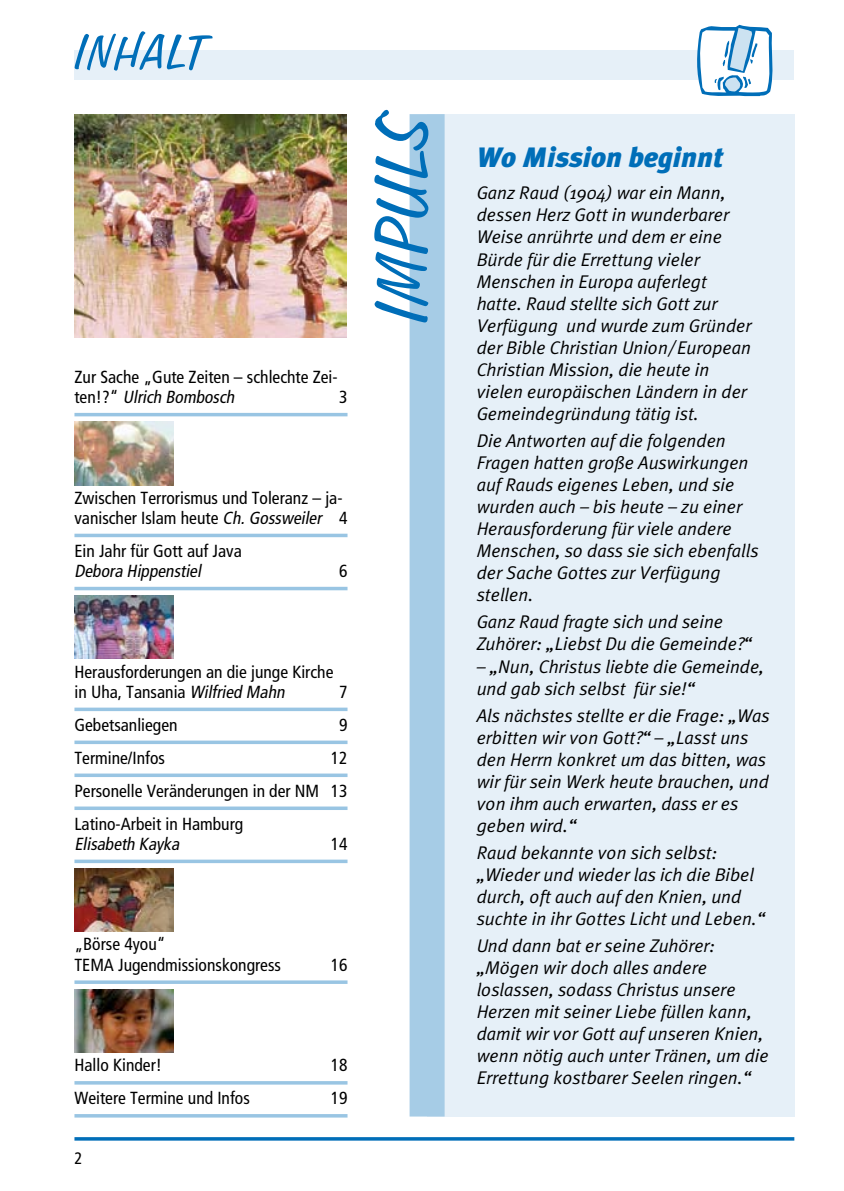
<style>
.page{position:relative;width:844px;height:1191px;background:#fff}
.page>*{position:absolute;margin:0;border:0;box-sizing:border-box;transform-origin:0 0}
.t1{font:84px "Freehand 575 BT Regular B";color:#006eb8}
.t2{font:56px "Freehand 575 BT Regular B";letter-spacing:-.005em;color:#006eb8}
.t3{font:italic 900 28px "Meta Pl";color:#006eb8}
.t4{font:italic 18.38px/22.1px "Meta Pl";color:#000}
.t5{font:condensed 17.5px/20.1px "Frutiger Cd";color:#000}
.t6{font:italic condensed 17.5px "Frutiger Cd";color:#000}
.s1{font-style:italic}
</style>
<div class="page">
<div style="left:74px;top:50px;width:720px;height:29px;background:#e6f0f8"></div>
<hr style="left:74px;top:1137px;width:720px;height:3px;background:#006eb8">
<hr style="left:74px;top:413px;width:273px;height:3px;background:#99c5e3">
<hr style="left:74px;top:534px;width:273px;height:3px;background:#99c5e3">
<hr style="left:74px;top:587px;width:273px;height:3px;background:#99c5e3">
<svg style="left:74px;top:707px;width:273px;height:4px"></svg>
<svg style="left:74px;top:740px;width:273px;height:4px"></svg>
<svg style="left:74px;top:773px;width:273px;height:4px"></svg>
<svg style="left:74px;top:806px;width:273px;height:4px"></svg>
<svg style="left:74px;top:859px;width:273px;height:4px"></svg>
<svg style="left:74px;top:980px;width:273px;height:4px"></svg>
<hr style="left:74px;top:1081px;width:273px;height:3px;background:#99c5e3">
<hr style="left:74px;top:1114px;width:273px;height:3px;background:#99c5e3">
<img style="left:74px;top:421px;width:100px;height:64px">
<img style="left:74px;top:595px;width:100px;height:64px">
<img style="left:74px;top:868px;width:100px;height:63px">
<img style="left:74px;top:989px;width:100px;height:63px">
<svg style="left:695px;top:25px;width:79px;height:72px"></svg>
<div style="left:427px;top:114px;width:367px;height:1002px;background:#e6f0f8"></div>
<div style="left:409px;top:114px;width:35px;height:1002px;background:#a6cce6"></div>
<img style="left:74px;top:114px;width:273px;height:223px">
<h2 class="t2" style="left:74px;top:24px;width:135px">Inhalt</h2>
<p class="t5" style="left:74px;top:367px;width:265px">Zur Sache „Gute Zeiten – schlechte Zei&shy;t e n ! ? “ <span class="s1">Ulrich Bombosch</span></p>
<p class="t5" style="left:339px;top:387px;width:10px">3</p>
<h1 class="t1" style="left:360px;top:323px;width:217px;rotate:-90deg">Impuls</h1>
<p class="t5" style="left:74px;top:488px;width:274px">Zwischen Terrorismus und Toleranz – ja&shy;vanischer Islam heute <span class="s1">Ch.Gossweiler</span> 4</p>
<p class="t5" style="left:74px;top:541px;width:169px">Ein Jahr für Gott auf Java</p>
<p class="t6" style="left:74px;top:561px;width:131px">Debora Hippenstiel</p>
<p class="t5" style="left:339px;top:561px;width:10px">6</p>
<p class="t5" style="left:74px;top:662px;width:260px">Herausforderungen an die junge Kirche in Uha, Tansania <span class="s1">Wilfried Mahn</span></p>
<p class="t5" style="left:339px;top:682px;width:10px">7</p>
<p class="t5" style="left:74px;top:715px;width:105px">Gebetsanliegen</p>
<p class="t5" style="left:339px;top:715px;width:10px">9</p>
<p class="t5" style="left:74px;top:748px;width:92px">Termine/Infos</p>
<p class="t5" style="left:74px;top:741px;width:274px;line-height:32.9px;text-align:justify;text-indent:256px">12<br>Personelle Veränderungen in der NM 13<br>Latino-Arbeit in Hamburg</p>
<p class="t6" style="left:74px;top:834px;width:110px">Elisabeth Kayka</p>
<p class="t5" style="left:330px;top:834px;width:18px">14</p>
<p class="t5" style="left:74px;top:934px;width:208px">„Börse 4you“<br>TEMA Jugendmissionskongress</p>
<p class="t5" style="left:330px;top:955px;width:18px">16</p>
<p class="t5" style="left:74px;top:1055px;width:89px">Hallo Kinder!</p>
<p class="t5" style="left:330px;top:1055px;width:18px">18</p>
<p class="t5" style="left:74px;top:1088px;width:177px">Weitere Termine und Infos</p>
<p class="t5" style="left:330px;top:1088px;width:18px">19</p>
<h3 class="t3" style="left:476px;top:141px;width:248px">Wo Mission beginnt</h3>
<p class="t4" style="left:476px;top:182px;width:276px">Ganz Raud (1904) war ein Mann, dessen Herz Gott in wunderbarer<br>Weise anrührte und dem er eine<br>Bürde für die Errettung vieler<br>Menschen in Europa auferlegt hatte. Raud stellte sich Gott zur<br>Verfügung und wurde zum Gründer der Bible Christian Union/ European<br>Christian Mission, die heute in vielen europäischen Ländern in der<br>Gemeindegründung tätig ist.</p>
<p class="t4" style="left:476px;top:429px;width:283px">Die Antworten auf die folgenden<br>Fragen hatten große Auswirkungen auf Rauds eigenes Leben, und sie wurden auch – bis heute – zu einer<br>Herausforderung für viele andere<br>Menschen, so dass sie sich ebenfalls der Sache Gottes zur Verfügung stellen.</p>
<p class="t4" style="left:476px;top:611px;width:276px">Ganz Raud fragte sich und seine<br>Zuhörer: „Liebst Du die Gemeinde?“</p>
<p class="t4" style="left:476px;top:655px;width:289px">– „Nun, Christus liebte die Gemeinde, und gab sich selbst für sie!“</p>
<p class="t4" style="left:476px;top:704px;width:294px">Als nächstes stellte er die Frage: „Was erbitten wir von Gott?“ – „Lasst uns den Herrn konkret um das bitten, was wir für sein Werk heute brauchen, und von ihm auch erwarten, dass er es geben wird.“</p>
<p class="t4" style="left:476px;top:841px;width:290px">Raud bekannte von sich selbst: „Wieder und wieder las ich die Bibel durch, oft auch auf den Knien, und suchte in ihr Gottes Licht und Leben.“</p>
<p class="t4" style="left:476px;top:934px;width:293px">Und dann bat er seine Zuhörer: „Mögen wir doch alles andere loslassen, sodass Christus unsere Herzen mit seiner Liebe füllen kann, damit wir vor Gott auf unseren Knien, wenn nötig auch unter Tränen, um die Errettung kostbarer Seelen ringen.“</p>
</div>
